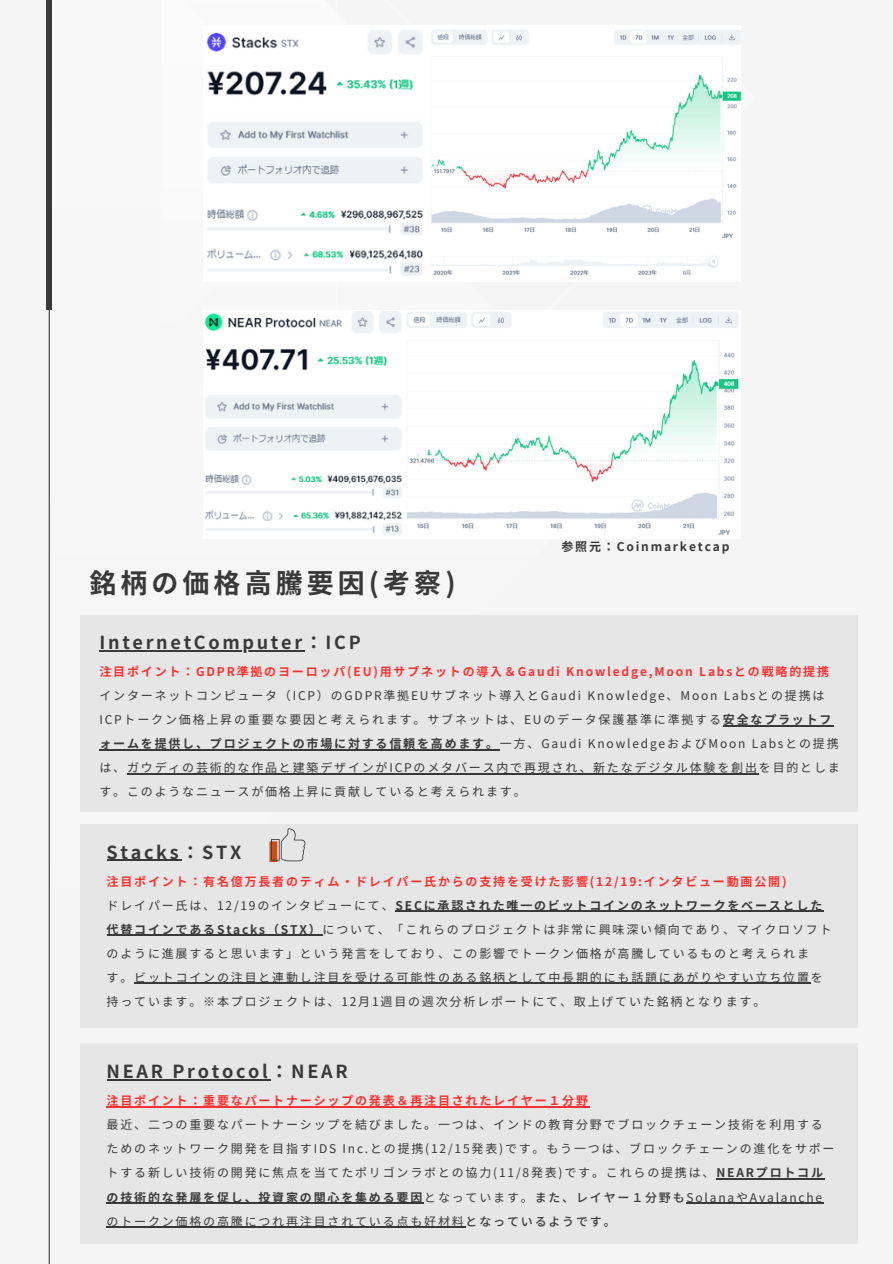
<style>
.page{position:relative;width:893px;height:1264px;background:#fff}
.page>*{position:absolute;margin:0;border:0;box-sizing:border-box;transform-origin:0 0}
.t1{font:700 27px "Noto Sans JP";letter-spacing:.15em;color:#393939}
.t2{font:700 18px "Noto Sans JP";letter-spacing:.15em;color:#393939}
.t3{font:12px/24px "Noto Sans JP";letter-spacing:.15em;color:#393939}
.t4{font:700 12px "Noto Sans JP";letter-spacing:.15em;color:#ff3131}
.t5{font:700 12px "Noto Sans JP";letter-spacing:.15em;color:#393939}
.s1{font-weight:700}
.s2{font-weight:500}
</style>
<div class="page">
<div style="left:0;top:0;width:892px;height:1263px;background:#f6f5f5"></div>
<div style="left:46px;top:0;width:6px;height:310px;background:#393939"></div>
<hr style="left:49px;top:0;width:1px;height:1263px;background:#393939">
<div style="left:81px;top:1043px;width:776px;height:200px;background:#e6e6e6"></div>
<div style="left:81px;top:823px;width:776px;height:204px;background:#e6e6e6"></div>
<div style="left:81px;top:615px;width:776px;height:196px;background:#e6e6e6"></div>
<hr style="left:99px;top:650px;width:206px;height:1px;background:#393939">
<hr style="left:722px;top:725px;width:111px;height:1px;background:#393939">
<hr style="left:99px;top:749px;width:401px;height:1px;background:#393939">
<hr style="left:127px;top:773px;width:631px;height:1px;background:#393939">
<div style="left:269px;top:841px;width:8px;height:21px;background:#cd4e18"></div>
<svg style="left:271px;top:828px;width:34px;height:33px"></svg>
<img style="left:207px;top:32px;width:216px;height:242px">
<img style="left:431px;top:33px;width:309px;height:243px">
<img style="left:205px;top:313px;width:534px;height:222px">
<hr style="left:107px;top:859px;width:74px;height:1px;background:#393939">
<hr style="left:395px;top:910px;width:429px;height:1px;background:#393939">
<hr style="left:107px;top:934px;width:215px;height:1px;background:#393939">
<hr style="left:134px;top:982px;width:676px;height:1px;background:#393939">
<hr style="left:107px;top:1079px;width:163px;height:1px;background:#393939">
<hr style="left:107px;top:1106px;width:483px;height:1px;background:#ff3131">
<hr style="left:716px;top:1178px;width:108px;height:1px;background:#393939">
<hr style="left:107px;top:1202px;width:317px;height:1px;background:#393939">
<hr style="left:686px;top:1202px;width:138px;height:1px;background:#393939">
<hr style="left:107px;top:1226px;width:358px;height:1px;background:#393939">
<p class="t1" style="left:89px;top:561px;width:368px">銘柄の価格高騰要因(考察)</p>
<p class="t5" style="left:561px;top:537px;width:169px">参照元：Coinmarketcap</p>
<p class="t2" style="left:99px;top:628px;width:263px">InternetComputer：ICP</p>
<p class="t4" style="left:99px;top:662px;width:731px">注目ポイント：GDPR準拠のヨーロッパ(EU)用サブネットの導入＆Gaudi Knowledge,Moon Labsとの戦略的提携</p>
<p class="t3" style="left:99px;top:683px;width:741px">インターネットコンピュータ（ICP）のGDPR準拠EUサブネット導入とGaudi Knowledge、Moon Labsとの提携はICPトークン価格上昇の重要な要因と考えられます。サブネットは、EUのデータ保護基準に準拠する<span class="s1">安全なプラットフォームを提供し、プロジェクトの市場に対する信頼を高めます。</span>一方、Gaudi KnowledgeおよびMoon Labsとの提携は、ガウディの芸術的な作品と建築デザインがICPのメタバース内で再現され、新たなデジタル体験を創出を目的とします。このようなニュースが価格上昇に貢献していると考えられます。</p>
<p class="t2" style="left:107px;top:837px;width:136px">Stacks：STX</p>
<p class="t4" style="left:107px;top:871px;width:681px">注目ポイント：有名億万長者のティム・ドレイパー氏からの支持を受けた影響(12/19:インタビュー動画公開)</p>
<p class="t3" style="left:107px;top:892px;width:726px">ドレイパー氏は、12/19のインタビューにて、<span class="s1">SECに承認された唯一のビットコインのネットワークをベースとした代替コインであるStacks（STX）</span>について、「これらのプロジェクトは非常に興味深い傾向であり、マイクロソフトのように進展すると思います」という発言をしており、この影響でトークン価格が高騰しているものと考えられま<br>す。ビットコインの注目と連動し注目を受ける可能性のある銘柄として中長期的にも話題にあがりやすい立ち位置を持っています。※本プロジェクトは、12月 1週目の週次分析レポートにて、取上げていた銘柄となります。</p>
<p class="t2" style="left:107px;top:1057px;width:242px">NEAR Protocol：NEAR</p>
<p class="t4" style="left:107px;top:1091px;width:483px">注目ポイント：重要なパートナーシップの発表＆再注目されたレイヤー１分野</p>
<p class="t3" style="left:107px;top:1112px;width:729px">最近、二つの重要なパートナーシップを結びました。一つは、インドの教育分野でブロックチェーン技術を利用するためのネットワーク開発を目指すIDS Inc.との提携(12/15発表)です。もう一つは、ブロックチェーンの進化をサポートする新しい技術の開発に焦点を当てたポリゴンラボとの協力(11/8発表)です。これらの提携は、<span class="s1">NEARプロトコルの技術的な発展を促し、投資家の関心を集める要因</span>となっています。<span class="s2">また、レイヤー１分野も</span>SolanaやAvalancheのトークン価格の高騰につれ再注目されている点も好材料<span class="s2">となっているようです。</span></p>
</div>
